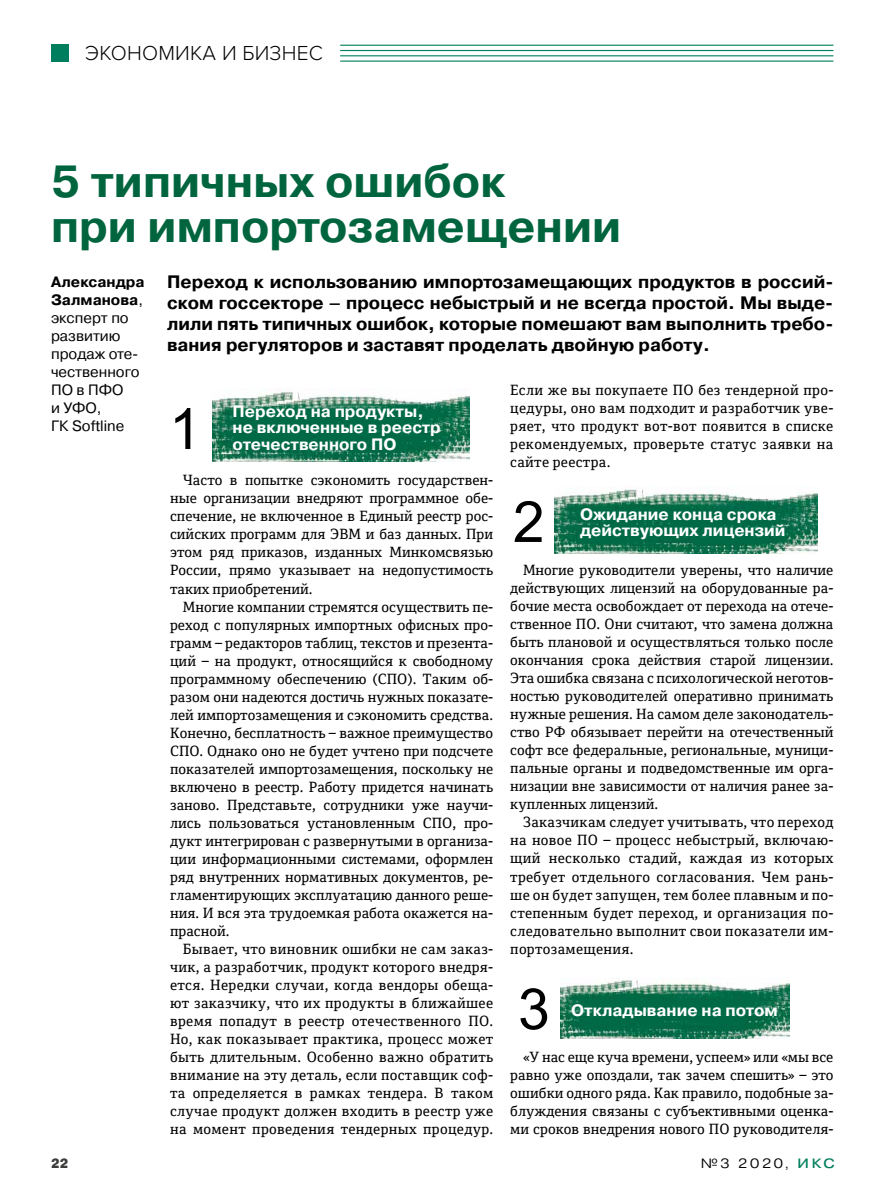
<style>
.page{position:relative;width:893px;height:1191px;background:#fff}
.page>*{position:absolute;margin:0;border:0;box-sizing:border-box;transform-origin:0 0}
.t1{font:57px "Arial";color:#000}
.t2{font:700 45px/45px "Pragmatica";color:#00653f}
.t3{font:300 21px "Proxima Nova";letter-spacing:.01em;color:#000}
.t4{font:700 18px/21px "Pragmatica";color:#000;text-align:justify}
.t5{font:700 16.5px/16.5px "Pragmatica";color:#fff}
.t6{font:15px/18px "Pragmatica";color:#000}
.t7{font:14.25px/18px "Cordale";color:#000;text-align:justify}
.t8{font:300 13.5px "Pragmatica Ext";color:#000}
.t9{font:900 13.5px "Pragmatica Cond";color:#3c3c3b}
.s1{font-weight:700}
.s2{font-weight:400;color:#007e5d}
</style>
<div class="page">
<div style="left:51px;top:45px;width:17px;height:17px;background:#007e5d"></div>
<hr style="left:340px;top:45px;width:493px;height:1px;background:#007e5d">
<hr style="left:340px;top:50px;width:493px;height:1px;background:#007e5d">
<hr style="left:340px;top:61px;width:493px;height:1px;background:#007e5d">
<hr style="left:340px;top:55px;width:493px;height:1px;background:#007e5d">
<img style="left:554px;top:486px;width:263px;height:67px">
<img style="left:560px;top:977px;width:230px;height:61px">
<img style="left:212px;top:388px;width:257px;height:73px">
<h3 class="t3" style="left:85px;top:37px;width:239px">ЭКОНОМИКА И БИЗНЕС</h3>
<h2 class="t2" style="left:51px;top:159px;width:572px">5 типичных ошибок<br>при импортозамещении</h2>
<p class="t6" style="left:51px;top:273px;width:95px"><span class="s1">Александра<br>Залманова</span>, эксперт по развитию продаж оте&shy;чественного<br>ПО в ПФО<br>и УФО,<br>ГК Softline</p>
<p class="t4" style="left:167px;top:271px;width:668px">Переход к использованию импортозамещающих продуктов в россий&shy;ском госсекторе – процесс небыстрый и не всегда простой. Мы выде&shy;лили пять типичных ошибок, которые помешают вам выполнить требо&shy;вания регуляторов и заставят проделать двойную работу.</p>
<p class="t7" style="left:510px;top:381px;width:325px">Если же вы покупаете ПО без тендерной про&shy;цедуры, оно вам подходит и разработчик уве&shy;ряет, что продукт вот-вот появится в списке рекомендуемых, проверьте статус заявки на сайте реестра.</p>
<p class="t5" style="left:233px;top:403px;width:210px">Переход на продукты, не включенные в реестр</p>
<h1 class="t1" style="left:169px;top:390px;width:33px">1</h1>
<p class="t5" style="left:233px;top:436px;width:165px">отечественного ПО</p>
<p class="t7" style="left:170px;top:471px;width:325px;text-indent:13px">Часто в попытке сэкономить государствен&shy;ные организации внедряют программное обе&shy;спечение, не включенное в Единый реестр рос&shy;сийских программ для ЭВМ и баз данных. При этом ряд приказов, изданных Минкомсвязью России, прямо указывает на недопустимость таких приобретений.</p>
<p class="t7" style="left:170px;top:597px;width:325px;text-indent:13px">Многие компании стремятся осуществить пе&shy;реход с популярных импортных офисных про&shy;грамм – редакторов таблиц, текстов и презента&shy;ций – на продукт, относящийся к свободному программному обеспечению (СПО). Таким об&shy;разом они надеются достичь нужных показате&shy;лей импортозамещения и сэкономить средства.<br>Конечно, бесплатность – важное преимущество СПО. Однако оно не будет учтено при подсчете показателей импортозамещения, поскольку не включено в реестр. Работу придется начинать заново. Представьте, сотрудники уже научи&shy;лись пользоваться установленным СПО, про&shy;дукт интегрирован с развернутыми в организа&shy;ции информационными системами, оформлен ряд внутренних нормативных документов, ре&shy;гламентирующих эксплуатацию данного реше&shy;ния. И вся эта трудоемкая работа окажется на&shy;прасной.</p>
<p class="t7" style="left:170px;top:939px;width:325px;text-indent:13px">Бывает, что виновник ошибки не сам заказ&shy;чик, а разработчик, продукт которого внедря&shy;ется. Нередки случаи, когда вендоры обеща&shy;ют заказчику, что их продукты в ближайшее время попадут в реестр отечественного ПО.<br>Но, как показывает практика, процесс может быть длительным. Особенно важно обратить внимание на эту деталь, если поставщик соф&shy;та определяется в рамках тендера. В таком случае продукт должен входить в реестр уже на момент проведения тендерных процедур.</p>
<h1 class="t1" style="left:513px;top:482px;width:33px">2</h1>
<p class="t5" style="left:580px;top:506px;width:207px">Ожидание конца срока действующих лицензий</p>
<p class="t7" style="left:510px;top:561px;width:325px;text-indent:13px">Многие руководители уверены, что наличие действующих лицензий на оборудованные ра&shy;бочие места освобождает от перехода на отече&shy;ственное ПО. Они считают, что замена должна быть плановой и осуществляться только после окончания срока действия старой лицензии.<br>Эта ошибка связана с психологической неготов&shy;ностью руководителей оперативно принимать нужные решения. На самом деле законодатель&shy;ство РФ обязывает перейти на отечественный софт все федеральные, региональные, муници&shy;пальные органы и подведомственные им орга&shy;низации вне зависимости от наличия ранее за&shy;купленных лицензий.</p>
<p class="t7" style="left:510px;top:813px;width:325px;text-indent:13px">Заказчикам следует учитывать, что переход на новое ПО – процесс небыстрый, включаю&shy;щий несколько стадий, каждая из которых требует отдельного согласования. Чем рань&shy;ше он будет запущен, тем более плавным и по&shy;степенным будет переход, и организация по&shy;следовательно выполнит свои показатели им&shy;портозамещения.</p>
<h1 class="t1" style="left:518px;top:969px;width:33px">3</h1>
<p class="t5" style="left:571px;top:1001px;width:208px">Откладывание на потом</p>
<p class="t7" style="left:510px;top:1047px;width:325px;text-indent:13px">«У нас еще куча времени, успеем» или «мы все равно уже опоздали, так зачем спешить» – это ошибки одного ряда. Как правило, подобные за&shy;блуждения связаны с субъективными оценка&shy;ми сроков внедрения нового ПО руководителя-</p>
<p class="t9" style="left:51px;top:1154px;width:19px">22</p>
<p class="t8" style="left:701px;top:1154px;width:135px">№3 2020, <span class="s2">ИКС</span></p>
</div>
